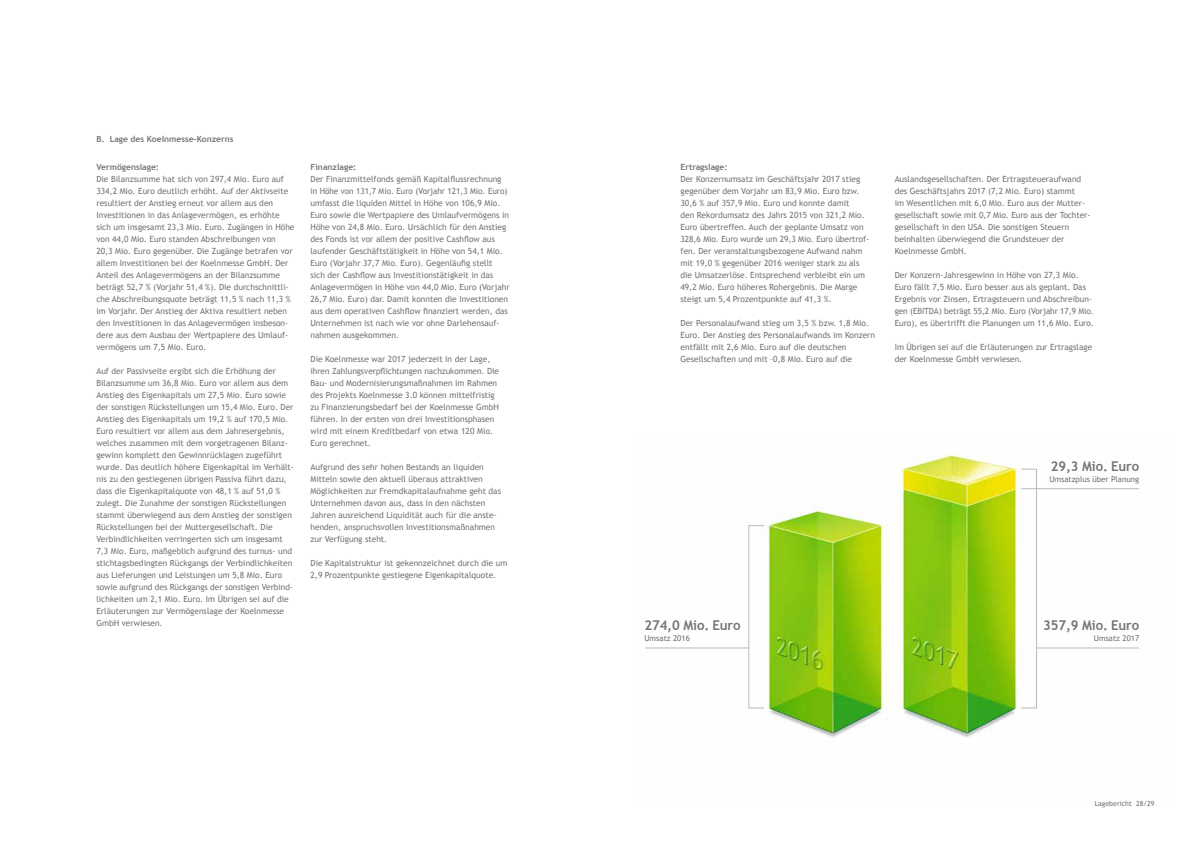
<style>
.page{position:relative;width:1191px;height:842px;background:#fff}
.page>*{position:absolute;margin:0;border:0;box-sizing:border-box;transform-origin:0 0}
.t1{font:700 13.5px "Trebuchet MS";letter-spacing:-.01em;color:#757574}
.t2{font:8.5px/12px "Trebuchet MS";color:#757574}
.t3{font:700 8.5px "Trebuchet MS";color:#757574}
.t4{font:8px "Trebuchet MS";color:#757574}
.t5{font:7px "Trebuchet MS";color:#757574}
</style>
<div class="page">
<img style="left:645px;top:455px;width:494px;height:283px">
<svg style="left:749px;top:525px;width:15px;height:1px"></svg>
<svg style="left:748px;top:708px;width:16px;height:1px"></svg>
<svg style="left:1021px;top:708px;width:15px;height:1px"></svg>
<svg style="left:1021px;top:469px;width:15px;height:1px"></svg>
<hr style="left:748px;top:525px;width:1px;height:183px;background:#bababb">
<hr style="left:1036px;top:469px;width:1px;height:239px;background:#bababb">
<hr style="left:645px;top:648px;width:104px;height:1px;background:#bababb">
<hr style="left:1036px;top:648px;width:103px;height:1px;background:#bababb">
<hr style="left:1021px;top:488px;width:118px;height:1px;background:#bababb">
<p class="t3" style="left:96px;top:134px;width:139px">B. Lage des Koelnmesse-Konzerns</p>
<p class="t3" style="left:96px;top:162px;width:64px">Vermögenslage:</p>
<p class="t2" style="left:96px;top:173px;width:200px">Die Bilanzsumme hat sich von 297,4 Mio. Euro auf 334,2 Mio. Euro deutlich erhöht. Auf der Aktivseite resultiert der Anstieg erneut vor allem aus den Investitionen in das Anlagevermögen, es erhöhte sich um insgesamt 23,3 Mio. Euro. Zugängen in Höhe von 44,0 Mio. Euro standen Abschreibungen von<br>20,3 Mio. Euro gegenüber. Die Zugänge betrafen vor allem Investitionen bei der Koelnmesse GmbH. Der Anteil des Anlagevermögens an der Bilanzsumme beträgt 52,7 % (Vorjahr 51,4 %). Die durchschnittli&shy;che Abschreibungsquote beträgt 11,5 % nach 11,3 % im Vorjahr. Der Anstieg der Aktiva resultiert neben den Investitionen in das Anlagevermögen insbeson&shy;dere aus dem Ausbau der Wertpapiere des Umlauf&shy;vermögens um 7,5 Mio. Euro.</p>
<p class="t2" style="left:96px;top:365px;width:199px">Auf der Passivseite ergibt sich die Erhöhung der Bilanzsumme um 36,8 Mio. Euro vor allem aus dem Anstieg des Eigenkapitals um 27,5 Mio. Euro sowie der sonstigen Rückstellungen um 15,4 Mio. Euro. Der Anstieg des Eigenkapitals um 19,2 % auf 170,5 Mio.<br>Euro resultiert vor allem aus dem Jahresergebnis, welches zusammen mit dem vorgetragenen Bilanz&shy;gewinn komplett den Gewinnrücklagen zugeführt wurde. Das deutlich höhere Eigenkapital im Verhält&shy;nis zu den gestiegenen übrigen Passiva führt dazu, dass die Eigenkapitalquote von 48,1 % auf 51,0 % zulegt. Die Zunahme der sonstigen Rückstellungen stammt überwiegend aus dem Anstieg der sonstigen Rückstellungen bei der Muttergesellschaft. Die Verbindlichkeiten verringerten sich um insgesamt 7,3 Mio. Euro, maßgeblich aufgrund des turnus- und stichtagsbedingten Rückgangs der Verbindlichkeiten aus Lieferungen und Leistungen um 5,8 Mio. Euro sowie aufgrund des Rückgangs der sonstigen Verbind&shy;lichkeiten um 2,1 Mio. Euro. Im Übrigen sei auf die Erläuterungen zur Vermögenslage der Koelnmesse GmbH verwiesen.</p>
<p class="t3" style="left:310px;top:162px;width:47px">Finanzlage:</p>
<p class="t2" style="left:310px;top:173px;width:201px">Der Finanzmittelfonds gemäß Kapitalflussrechnung in Höhe von 131,7 Mio. Euro (Vorjahr 121,3 Mio. Euro) umfasst die liquiden Mittel in Höhe von 106,9 Mio.<br>Euro sowie die Wertpapiere des Umlaufvermögens in Höhe von 24,8 Mio. Euro. Ursächlich für den Anstieg des Fonds ist vor allem der positive Cashflow aus laufender Geschäftstätigkeit in Höhe von 54,1 Mio.<br>Euro (Vorjahr 37,7 Mio. Euro). Gegenläufig stellt<br>sich der Cashflow aus Investitionstätigkeit in das Anlagevermögen in Höhe von 44,0 Mio. Euro (Vorjahr 26,7 Mio. Euro) dar. Damit konnten die Investitionen aus dem operativen Cashflow finanziert werden, das Unternehmen ist nach wie vor ohne Darlehensauf&shy;nahmen ausgekommen.</p>
<p class="t2" style="left:310px;top:353px;width:190px">Die Koelnmesse war 2017 jederzeit in der Lage, ihren Zahlungsverpflichtungen nachzukommen. Die Bau- und Modernisierungsmaßnahmen im Rahmen des Projekts Koelnmesse 3.0 können mittelfristig zu Finanzierungsbedarf bei der Koelnmesse GmbH führen. In der ersten von drei Investitionsphasen wird mit einem Kreditbedarf von etwa 120 Mio.<br>Euro gerechnet.</p>
<p class="t2" style="left:310px;top:461px;width:192px">Aufgrund des sehr hohen Bestands an liquiden Mitteln sowie den aktuell überaus attraktiven Möglichkeiten zur Fremdkapitalaufnahme geht das Unternehmen davon aus, dass in den nächsten Jahren ausreichend Liquidität auch für die anste&shy;henden, anspruchsvollen Investitionsmaßnahmen zur Verfügung steht.</p>
<p class="t2" style="left:310px;top:557px;width:198px">Die Kapitalstruktur ist gekennzeichnet durch die um<br>2,9 Prozentpunkte gestiegene Eigenkapitalquote.</p>
<p class="t3" style="left:680px;top:162px;width:48px">Ertragslage:</p>
<p class="t2" style="left:680px;top:173px;width:190px">Der Konzernumsatz im Geschäftsjahr 2017 stieg gegenüber dem Vorjahr um 83,9 Mio. Euro bzw.<br>30,6 % auf 357,9 Mio. Euro und konnte damit<br>den Rekordumsatz des Jahrs 2015 von 321,2 Mio.<br>Euro übertreffen. Auch der geplante Umsatz von 328,6 Mio. Euro wurde um 29,3 Mio. Euro übertrof&shy;fen. Der veranstaltungsbezogene Aufwand nahm mit 19,0 % gegenüber 2016 weniger stark zu als die Umsatzerlöse. Entsprechend verbleibt ein um 49,2 Mio. Euro höheres Rohergebnis. Die Marge steigt um 5,4 Prozentpunkte auf 41,3 %.</p>
<p class="t2" style="left:680px;top:317px;width:196px">Der Personalaufwand stieg um 3,5 % bzw. 1,8 Mio.<br>Euro. Der Anstieg des Personalaufwands im Konzern entfällt mit 2,6 Mio. Euro auf die deutschen Gesellschaften und mit –0,8 Mio. Euro auf die</p>
<p class="t2" style="left:894px;top:173px;width:197px">Auslandsgesellschaften. Der Ertragsteueraufwand des Geschäftsjahrs 2017 (7,2 Mio. Euro) stammt<br>im Wesentlichen mit 6,0 Mio. Euro aus der Mutter&shy;gesellschaft sowie mit 0,7 Mio. Euro aus der Tochter&shy;gesellschaft in den USA. Die sonstigen Steuern beinhalten überwiegend die Grundsteuer der Koelnmesse GmbH.</p>
<p class="t2" style="left:894px;top:269px;width:201px">Der Konzern-Jahresgewinn in Höhe von 27,3 Mio.<br>Euro fällt 7,5 Mio. Euro besser aus als geplant. Das Ergebnis vor Zinsen, Ertragsteuern und Abschreibun&shy;gen (EBITDA) beträgt 55,2 Mio. Euro (Vorjahr 17,9 Mio.<br>Euro), es übertrifft die Planungen um 11,6 Mio. Euro.</p>
<p class="t2" style="left:894px;top:341px;width:199px">Im Übrigen sei auf die Erläuterungen zur Ertragslage der Koelnmesse GmbH verwiesen.</p>
<h1 class="t1" style="left:1050px;top:457px;width:90px">29,3 Mio. Euro</h1>
<p class="t4" style="left:1049px;top:474px;width:91px">Umsatzplus über Planung</p>
<h1 class="t1" style="left:644px;top:616px;width:98px">274,0 Mio. Euro</h1>
<p class="t4" style="left:644px;top:633px;width:47px">Umsatz 2016</p>
<h1 class="t1" style="left:1043px;top:616px;width:98px">357,9 Mio. Euro</h1>
<p class="t4" style="left:1093px;top:633px;width:47px">Umsatz 2017</p>
<p class="t5" style="left:1094px;top:799px;width:61px">Lagebericht 28/29</p>
</div>
